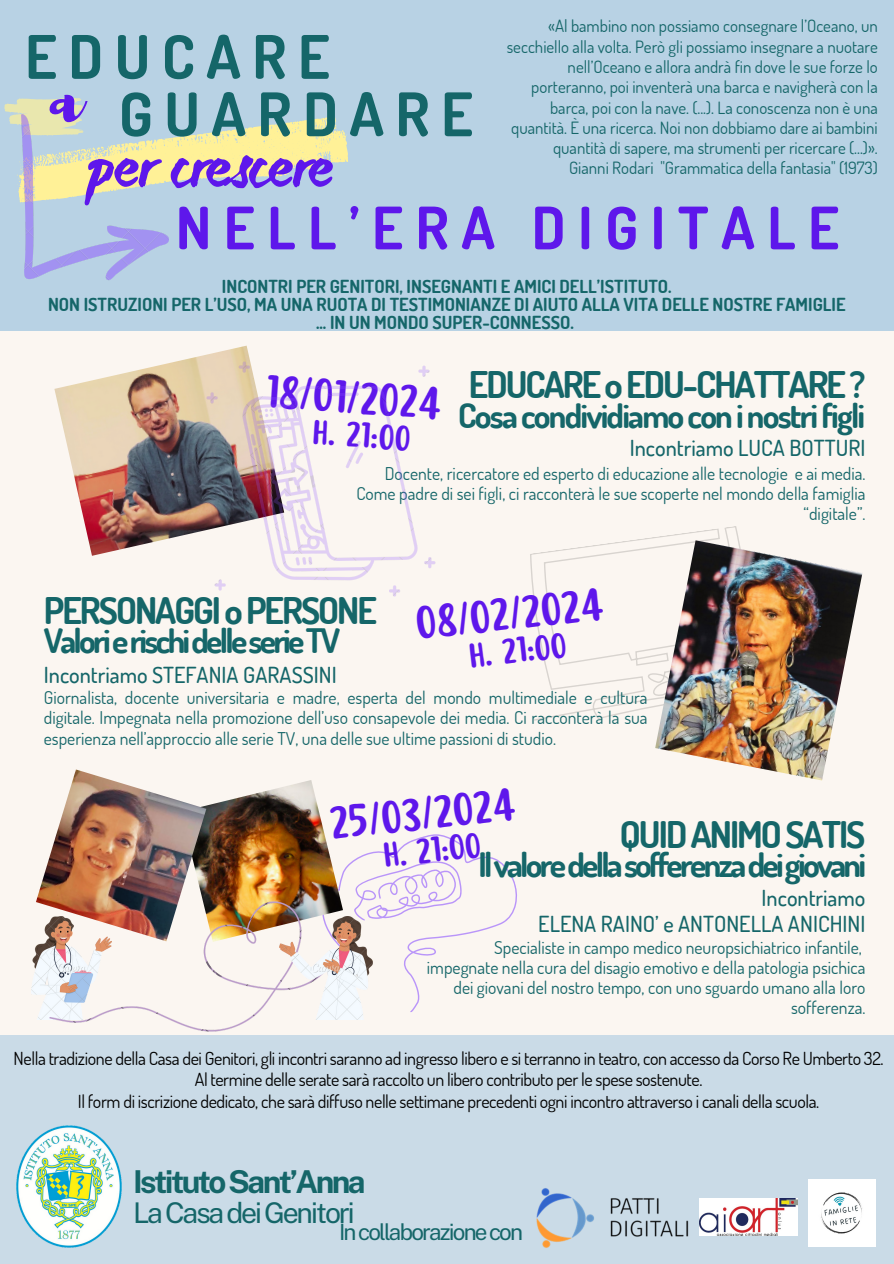
<style>
.page{position:relative;width:894px;height:1264px;background:#fff}
.page>*{position:absolute;margin:0;border:0;box-sizing:border-box;transform-origin:0 0}
.t1{font:63px "Brusher";color:#5e17eb}
.t2{font:700 60px "Dosis";letter-spacing:.19em;color:#156669}
.t3{font:700 58.5px "Dosis";letter-spacing:.215em;color:#5e17eb}
.t4{font:700 57px "WC Mano Negra Bta";color:#5e17eb}
.t5{font:40.05px "Scripter";color:#5e17eb}
.t6{font:700 36.75px "Dosis";letter-spacing:-.055em;color:#156669}
.t7{font:700 33.75px "Dosis";letter-spacing:-.08em;color:#156669}
.t8{font:700 33.75px "Dosis";letter-spacing:-.055em;color:#156669}
.t9{font:700 31.5px "Public Sans";letter-spacing:-.08em;color:#156669}
.t10{font:31.05px "Scripter";color:#5e17eb}
.t11{font:28.5px "Public Sans";letter-spacing:-.08em;color:#156669}
.t12{font:22.5px "Public Sans";letter-spacing:-.08em;color:#156669}
.t13{font:500 22.05px "Dosis";color:#156669}
.t14{font:18px "Dosis";letter-spacing:-.025em;color:#000}
.t15{font:700 18px "Dosis";color:#156669}
.t16{font:17.55px/20.2px "Dosis";color:#156669;text-align:right}
.t17{font:16.95px/20.2px "Dosis";color:#156669;text-align:right}
</style>
<div class="page">
<div style="left:0;top:0;width:893px;height:1263px;background:#fbf6f1"></div>
<div style="left:0;top:0;width:893px;height:331px;background:#b8d2e4"></div>
<svg style="left:4px;top:98px;width:344px;height:105px"></svg>
<svg style="left:343px;top:834px;width:174px;height:186px"></svg>
<div style="left:0;top:1035px;width:893px;height:228px;background:#cadbe7"></div>
<img style="left:206px;top:780px;width:137px;height:119px">
<img style="left:36px;top:769px;width:170px;height:138px">
<img style="left:32px;top:921px;width:18px;height:98px">
<img style="left:808px;top:1179px;width:67px;height:67px">
<img style="left:699px;top:1198px;width:98px;height:37px">
<img style="left:536px;top:1188px;width:153px;height:60px">
<img style="left:16px;top:1125px;width:106px;height:122px">
<svg style="left:530px;top:526px;width:209px;height:195px"></svg>
<img style="left:655px;top:540px;width:207px;height:240px">
<img style="left:50px;top:899px;width:308px;height:133px">
<img style="left:54px;top:345px;width:196px;height:211px">
<img style="left:207px;top:361px;width:228px;height:236px">
<img style="left:279px;top:916px;width:93px;height:103px">
<img style="left:21px;top:114px;width:148px;height:167px">
<p class="t17" style="left:506px;top:16px;width:372px">«Al bambino non possiamo consegnare l’Oceano, un secchiello alla volta. Però gli possiamo insegnare a nuotare nell’Oceano e allora andrà fin dove le sue forze lo porteranno, poi inventerà una barca e navigherà con la barca, poi con la nave. (...). La conoscenza non è una quantità. È una ricerca. Noi non dobbiamo dare ai bambini quantità di sapere, ma strumenti per ricercare (...)».</p>
<p class="t17" style="left:569px;top:157px;width:310px">Gianni Rodari "Grammatica della fantasia" (1973)</p>
<p class="t2" style="left:25px;top:17px;width:306px">EDUCARE</p>
<p class="t2" style="left:119px;top:75px;width:355px">GUARDARE</p>
<p class="t4" style="left:89px;top:133px;width:246px">per crescere</p>
<p class="t3" style="left:176px;top:189px;width:664px">NELL’ERA DIGITALE</p>
<p class="t1" style="left:50px;top:59px;width:34px">a</p>
<p class="t15" style="left:222px;top:274px;width:451px">INCONTRI PER GENITORI, INSEGNANTI E AMICI DELL’ISTITUTO.</p>
<p class="t15" style="left:48px;top:292px;width:798px">NON ISTRUZIONI PER L’USO, MA UNA RUOTA DI TESTIMONIANZE DI AIUTO ALLA VITA DELLE NOSTRE FAMIGLIE</p>
<p class="t15" style="left:316px;top:310px;width:259px">... IN UN MONDO SUPER-CONNESSO.</p>
<p class="t6" style="left:468px;top:360px;width:398px">EDUCAREoEDU-CHATTARE?</p>
<p class="t8" style="left:458px;top:393px;width:408px">Cosacondividiamoconinostrifigli</p>
<p class="t5" style="left:267px;top:371px;width:178px;rotate:4deg">18/01/2024</p>
<p class="t10" style="left:314px;top:416px;width:99px;rotate:4deg">h. 21:00</p>
<p class="t13" style="left:629px;top:433px;width:237px">Incontriamo LUCA BOTTURI</p>
<p class="t16" style="left:356px;top:462px;width:510px">Docente, ricercatore ed esperto di educazione alle tecnologie e ai media.<br>Come padre di sei figli, ci racconterà le sue scoperte nel mondo della famiglia “digitale”.</p>
<p class="t5" style="left:413px;top:603px;width:191px;rotate:-6deg">08/02/2024</p>
<p class="t6" style="left:44px;top:586px;width:334px">PERSONAGGIoPERSONE</p>
<p class="t7" style="left:44px;top:618px;width:298px">ValorierischidelleserieTV</p>
<p class="t10" style="left:467px;top:639px;width:99px;rotate:-6deg">h. 21:00</p>
<p class="t13" style="left:44px;top:660px;width:294px">Incontriamo STEFANIA GARASSINI</p>
<p class="t16" style="left:44px;top:687px;width:605px;text-align:justify">Giornalista, docente universitaria e madre, esperta del mondo multimediale e cultura digitale. Impegnata nella promozione dell’uso consapevole dei media. Ci racconterà la sua esperienza nell’approccio alle serie TV, una delle sue ultime passioni di studio.</p>
<p class="t5" style="left:328px;top:803px;width:188px;rotate:-6deg">25/03/2024</p>
<p class="t6" style="left:619px;top:810px;width:247px">QUIDANIMOSATIS</p>
<p class="t7" style="left:478px;top:842px;width:389px">Ilvaloredellasofferenzadeigiovani</p>
<p class="t13" style="left:761px;top:883px;width:105px">Incontriamo</p>
<p class="t13" style="left:538px;top:909px;width:328px">ELENA RAINO’ e ANTONELLA ANICHINI</p>
<p class="t16" style="left:427px;top:936px;width:440px">Specialiste in campo medico neuropsichiatrico infantile, impegnate nella cura del disagio emotivo e della patologia psichica</p>
<p class="t16" style="left:453px;top:976px;width:413px">dei giovani del nostro tempo, con uno sguardo umano alla loro sofferenza.</p>
<p class="t10" style="left:382px;top:839px;width:99px;rotate:-6deg">h. 21:00</p>
<p class="t14" style="left:14px;top:1046px;width:871px">Nella tradizione della Casa dei Genitori, gli incontri saranno ad ingresso libero e si terranno in teatro, con accesso da Corso Re Umberto 32.</p>
<p class="t14" style="left:195px;top:1067px;width:509px">Al termine delle serate sarà raccolto un libero contributo per le spese sostenute.</p>
<p class="t14" style="left:78px;top:1089px;width:742px">Il form di iscrizione dedicato, che sarà diffuso nelle settimane precedenti ogni incontro attraverso i canali della scuola.</p>
<p class="t9" style="left:133px;top:1162px;width:234px">IstitutoSant’Anna</p>
<p class="t11" style="left:133px;top:1196px;width:223px">LaCasadeiGenitori</p>
<p class="t12" style="left:339px;top:1218px;width:185px">Incollaborazionecon</p>
</div>
